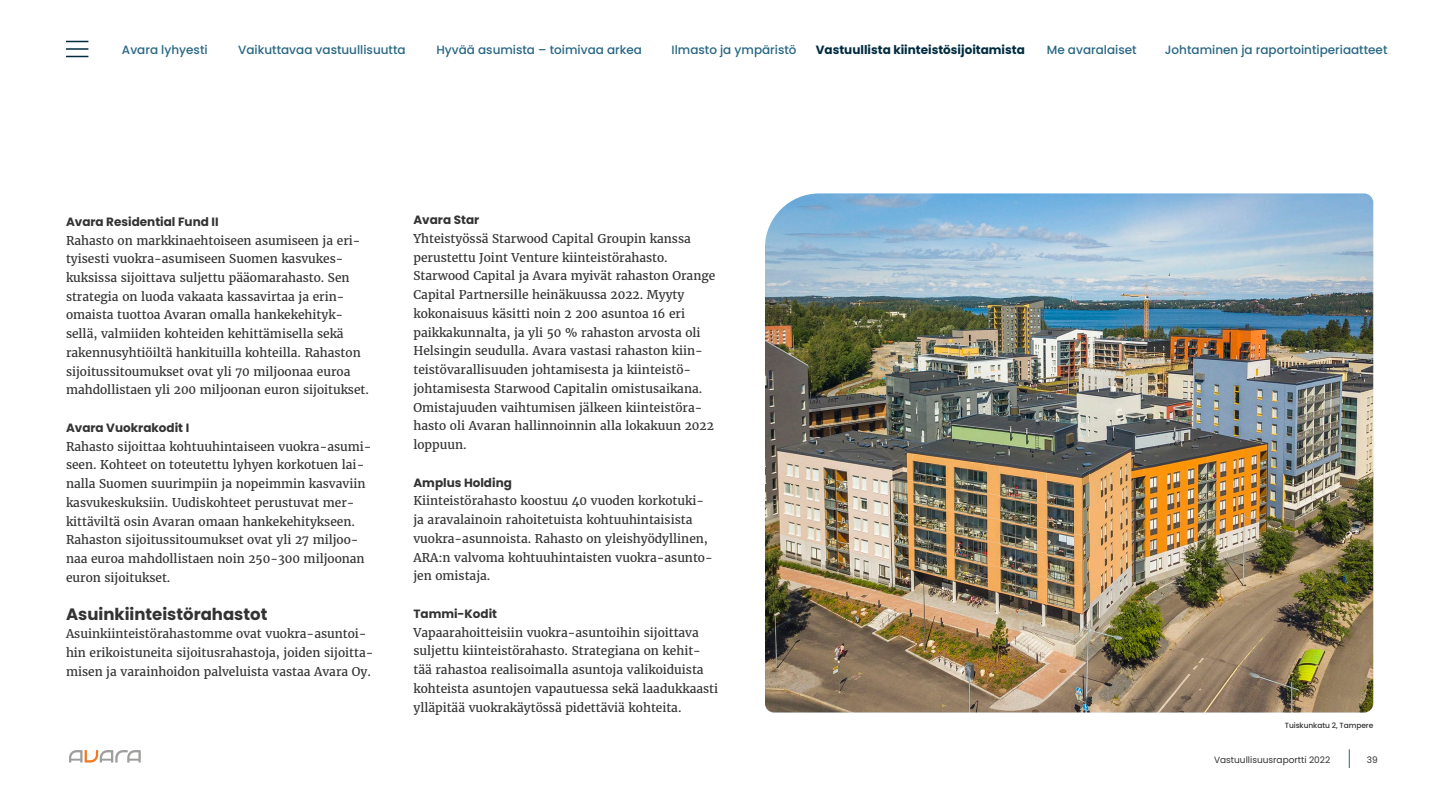
<style>
.page{position:relative;width:1440px;height:810px;background:#fff}
.page>*{position:absolute;margin:0;border:0;box-sizing:border-box;transform-origin:0 0}
.t1{font:700 16.5px "Poppins";color:#333}
.t2{font:12px/18.8px "Merriweather";color:#333}
.t3{font:500 12px "Poppins";color:#286683}
.t4{font:700 12px "Poppins";color:#333}
.t5{font:700 12px "Poppins";color:#002c40}
.t6{font:9px "Poppins";color:#333}
.t7{font:500 7.5px "Poppins";letter-spacing:-.01em;color:#333}
</style>
<div class="page">
<svg style="left:66px;top:56px;width:22px;height:1px"></svg>
<hr style="left:66px;top:48px;width:22px;height:2px;background:#002c40">
<svg style="left:66px;top:41px;width:22px;height:1px"></svg>
<svg style="left:69px;top:750px;width:72px;height:13px"></svg>
<svg style="left:1349px;top:749px;width:1px;height:19px"></svg>
<img style="left:765px;top:193px;width:608px;height:519px">
<p class="t3" style="left:122px;top:43px;width:87px">Avara lyhyesti</p>
<p class="t3" style="left:238px;top:43px;width:169px">Vaikuttavaa vastuullisuutta</p>
<p class="t3" style="left:436px;top:43px;width:207px">Hyvää asumista – toimivaa arkea</p>
<p class="t3" style="left:672px;top:43px;width:127px">Ilmasto ja ympäristö</p>
<p class="t5" style="left:816px;top:43px;width:211px">Vastuullista kiinteistösijoitamista</p>
<p class="t3" style="left:1047px;top:43px;width:91px">Me avaralaiset</p>
<p class="t3" style="left:1165px;top:43px;width:224px">Johtaminen ja raportointiperiaatteet</p>
<p class="t4" style="left:66px;top:215px;width:154px">Avara Residential Fund II</p>
<p class="t2" style="left:66px;top:231px;width:304px">Rahasto on markkinaehtoiseen asumiseen ja eri&shy;tyisesti vuokra-asumiseen Suomen kasvukes&shy;kuksissa sijoittava suljettu pääomarahasto. Sen strategia on luoda vakaata kassavirtaa ja erin&shy;omaista tuottoa Avaran omalla hankekehityk&shy;sellä, valmiiden kohteiden kehittämisella sekä rakennusyhtiöiltä hankituilla kohteilla. Rahaston sijoitussitoumukset ovat yli 70 miljoonaa euroa mahdollistaen yli 200 miljoonan euron sijoitukset.</p>
<p class="t4" style="left:66px;top:421px;width:125px">Avara Vuokrakodit I</p>
<p class="t2" style="left:66px;top:437px;width:307px">Rahasto sijoittaa kohtuuhintaiseen vuokra-asumi&shy;seen. Kohteet on toteutettu lyhyen korkotuen lai&shy;nalla Suomen suurimpiin ja nopeimmin kasvaviin kasvukeskuksiin. Uudiskohteet perustuvat mer&shy;kittäviltä osin Avaran omaan hankekehitykseen.<br>Rahaston sijoitussitoumukset ovat yli 27 miljoo&shy;naa euroa mahdollistaen noin 250-300 miljoonan euron sijoitukset.</p>
<h1 class="t1" style="left:66px;top:604px;width:203px">Asuinkiinteistörahastot</h1>
<p class="t2" style="left:66px;top:624px;width:309px">Asuinkiinteistörahastomme ovat vuokra-asuntoi&shy;hin erikoistuneita sijoitusrahastoja, joiden sijoitta&shy;misen ja varainhoidon palveluista vastaa Avara Oy.</p>
<p class="t4" style="left:413px;top:213px;width:67px">Avara Star</p>
<p class="t2" style="left:413px;top:229px;width:303px">Yhteistyössä Starwood Capital Groupin kanssa perustettu Joint Venture kiinteistörahasto.<br>Starwood Capital ja Avara myivät rahaston Orange Capital Partnersille heinäkuussa 2022. Myyty kokonaisuus käsitti noin 2 200 asuntoa 16 eri paikkakunnalta, ja yli 50 % rahaston arvosta oli Helsingin seudulla. Avara vastasi rahaston kiin&shy;teistövarallisuuden johtamisesta ja kiinteistö&shy;johtamisesta Starwood Capitalin omistusaikana.<br>Omistajuuden vaihtumisen jälkeen kiinteistöra&shy;hasto oli Avaran hallinnoinnin alla lokakuun 2022 loppuun.</p>
<p class="t4" style="left:413px;top:475px;width:100px">Amplus Holding</p>
<p class="t2" style="left:413px;top:491px;width:301px">Kiinteistörahasto koostuu 40 vuoden korkotuki&shy;ja aravalainoin rahoitetuista kohtuuhintaisista vuokra-asunnoista. Rahasto on yleishyödyllinen, ARA:n valvoma kohtuuhintaisten vuokra-asunto&shy;jen omistaja.</p>
<p class="t4" style="left:413px;top:607px;width:85px">Tammi-Kodit</p>
<p class="t2" style="left:413px;top:623px;width:306px">Vapaarahoitteisiin vuokra-asuntoihin sijoittava suljettu kiinteistörahasto. Strategiana on kehit&shy;tää rahastoa realisoimalla asuntoja valikoiduista kohteista asuntojen vapautuessa sekä laadukkaasti ylläpitää vuokrakäytössä pidettäviä kohteita.</p>
<p class="t7" style="left:1285px;top:721px;width:90px">Tuiskunkatu 2, Tampere</p>
<p class="t6" style="left:1214px;top:754px;width:118px">Vastuullisuusraportti 2022</p>
<p class="t6" style="left:1367px;top:754px;width:12px">39</p>
</div>
